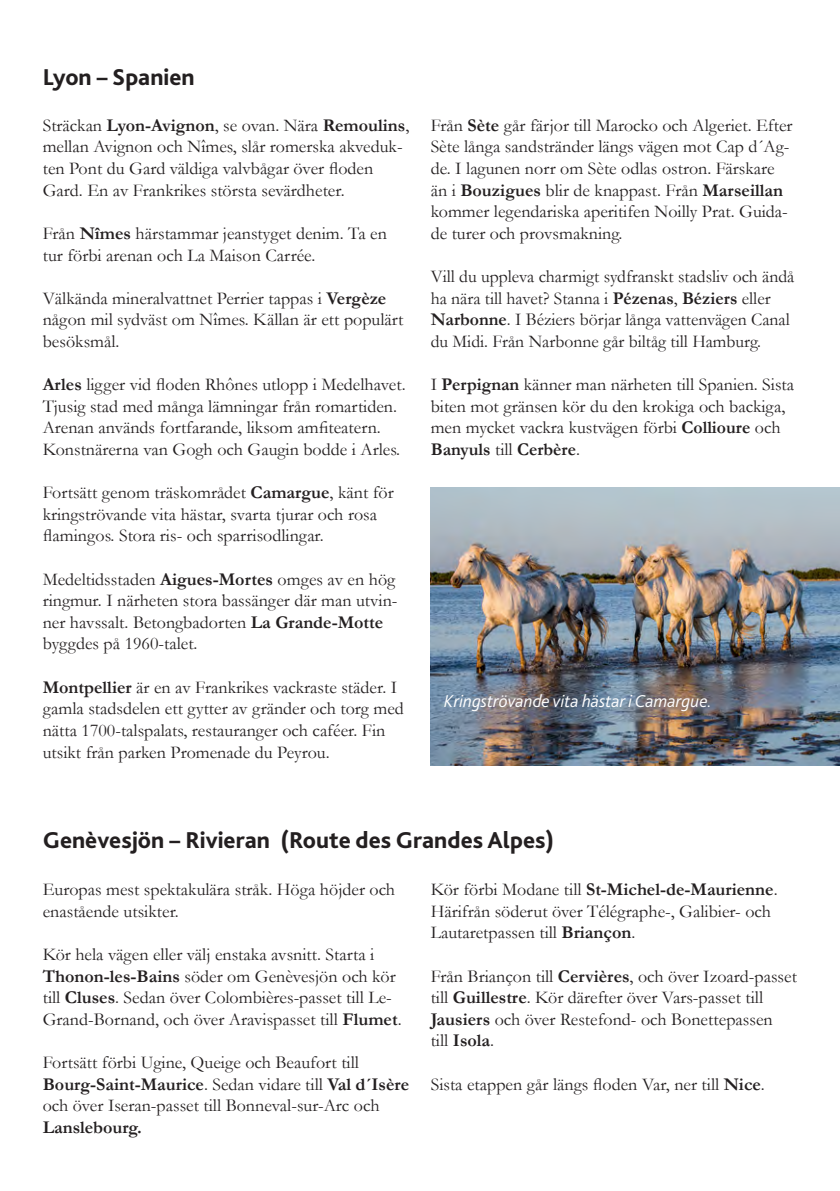
<style>
.page{position:relative;width:840px;height:1191px;background:#fff}
.page>*{position:absolute;margin:0;border:0;box-sizing:border-box;transform-origin:0 0}
.t1{font:800 24px "Bliss 2";color:#231f20}
.t2{font:18px/21.6px "Garamond";color:#231f20}
.t3{font:italic 300 18px "Bliss 2";color:#fff}
.t4{font:700 18px "Garamond";color:#231f20}
.t5{font:800 17.8px "Bliss 2";color:#231f20}
.s1{font-weight:700}
</style>
<div class="page">
<svg style="left:839px;top:487px;width:1px;height:279px"></svg>
<img style="left:430px;top:488px;width:409px;height:277px">
<h1 class="t1" style="left:43px;top:63px;width:153px">Lyon – Spanien</h1>
<p class="t2" style="left:43px;top:114px;width:368px">Sträckan <span class="s1">Lyon-Avignon</span>, se ovan. Nära <span class="s1">Remoulins</span>, mellan Avignon och Nîmes, slår romerska akveduk&shy;ten Pont du Gard väldiga valvbågar över floden Gard. En av Frankrikes största sevärdheter.</p>
<p class="t2" style="left:43px;top:222px;width:345px">Från <span class="s1">Nîmes</span> härstammar jeanstyget denim. Ta en tur förbi arenan och La Maison Carrée.</p>
<p class="t2" style="left:43px;top:287px;width:362px">Välkända mineralvattnet Perrier tappas i <span class="s1">Vergèze </span>någon mil sydväst om Nîmes. Källan är ett populärt besöksmål.</p>
<p class="t2" style="left:43px;top:373px;width:364px"><span class="s1">Arles</span> ligger vid floden Rhônes utlopp i Medelhavet.<br>Tjusig stad med många lämningar från romartiden.<br>Arenan används fortfarande, liksom amfiteatern.<br>Konstnärerna van Gogh och Gaugin bodde i Arles.</p>
<p class="t2" style="left:43px;top:481px;width:352px">Fortsätt genom träskområdet <span class="s1">Camargue</span>, känt för kringströvande vita hästar, svarta tjurar och rosa flamingos. Stora ris- och sparrisodlingar.</p>
<p class="t2" style="left:43px;top:568px;width:356px">Medeltidsstaden <span class="s1">Aigues-Mortes</span> omges av en hög ringmur. I närheten stora bassänger där man utvin&shy;ner havssalt. Betongbadorten <span class="s1">La Grande-Motte </span>byggdes på 1960-talet.</p>
<p class="t2" style="left:43px;top:676px;width:362px"><span class="s1">Montpellier</span> är en av Frankrikes vackraste städer. I gamla stadsdelen ett gytter av gränder och torg med nätta 1700-talspalats, restauranger och caféer. Fin utsikt från parken Promenade du Peyrou.</p>
<p class="t2" style="left:430px;top:114px;width:363px">Från <span class="s1">Sète</span> går färjor till Marocko och Algeriet. Efter Sète långa sandstränder längs vägen mot Cap d´Ag&shy;de. I lagunen norr om Sète odlas ostron. Färskare än i <span class="s1">Bouzigues</span> blir de knappast. Från <span class="s1">Marseillan </span>kommer legendariska aperitifen Noilly Prat. Guida&shy;de turer och provsmakning.</p>
<p class="t2" style="left:430px;top:265px;width:365px">Vill du uppleva charmigt sydfranskt stadsliv och ändå ha nära till havet? Stanna i <span class="s1">Pézenas</span>, <span class="s1">Béziers</span> eller <span class="s1">Narbonne</span>. I Béziers börjar långa vattenvägen Canal du Midi. Från Narbonne går biltåg till Hamburg.</p>
<p class="t2" style="left:430px;top:373px;width:365px">I <span class="s1">Perpignan</span> känner man närheten till Spanien. Sista biten mot gränsen kör du den krokiga och backiga, men mycket vackra kustvägen förbi <span class="s1">Collioure</span> och <span class="s1">Banyuls</span> till <span class="s1">Cerbère</span>.</p>
<p class="t3" style="left:444px;top:690px;width:269px">Kringströvande vita hästar i Camargue.</p>
<h1 class="t1" style="left:43px;top:825px;width:512px">Genèvesjön – Rivieran (Route des Grandes Alpes)</h1>
<p class="t2" style="left:430px;top:878px;width:348px">Kör förbi Modane till <span class="s1">St-Michel-de-Maurienne</span>.<br>Härifrån söderut över Télégraphe-, Galibier- och<br>Lautaretpassen till <span class="s1">Briançon</span>.</p>
<p class="t2" style="left:430px;top:964px;width:367px">Från Briançon till <span class="s1">Cervières</span>, och över Izoard-passet till <span class="s1">Guillestre</span>. Kör därefter över Vars-passet till <span class="s1">Jausiers</span> och över Restefond- och Bonettepassen<br>till <span class="s1">Isola</span>.</p>
<p class="t2" style="left:430px;top:1072px;width:335px">Sista etappen går längs floden Var, ner till <span class="s1">Nice</span>.</p>
<p class="t2" style="left:43px;top:878px;width:354px">Europas mest spektakulära stråk. Höga höjder och enastående utsikter.</p>
<p class="t2" style="left:43px;top:943px;width:360px">Kör hela vägen eller välj enstaka avsnitt. Starta i <span class="s1">Thonon-les-Bains</span> söder om Genèvesjön och kör till <span class="s1">Cluses</span>. Sedan över Colombières-passet till Le-Grand-Bornand, och över Aravispasset till <span class="s1">Flumet</span>.</p>
<p class="t2" style="left:43px;top:1051px;width:368px">Fortsätt förbi Ugine, Queige och Beaufort till<br><span class="s1">Bourg-Saint-Maurice</span>. Sedan vidare till <span class="s1">Val d´Isère </span>och över Iseran-passet till Bonneval-sur-Arc och</p>
<p class="t4" style="left:43px;top:1114px;width:100px">Lanslebourg.</p>
<p class="t5" style="left:400px;top:1019px;width:90px">PORTUGAL</p>
</div>
